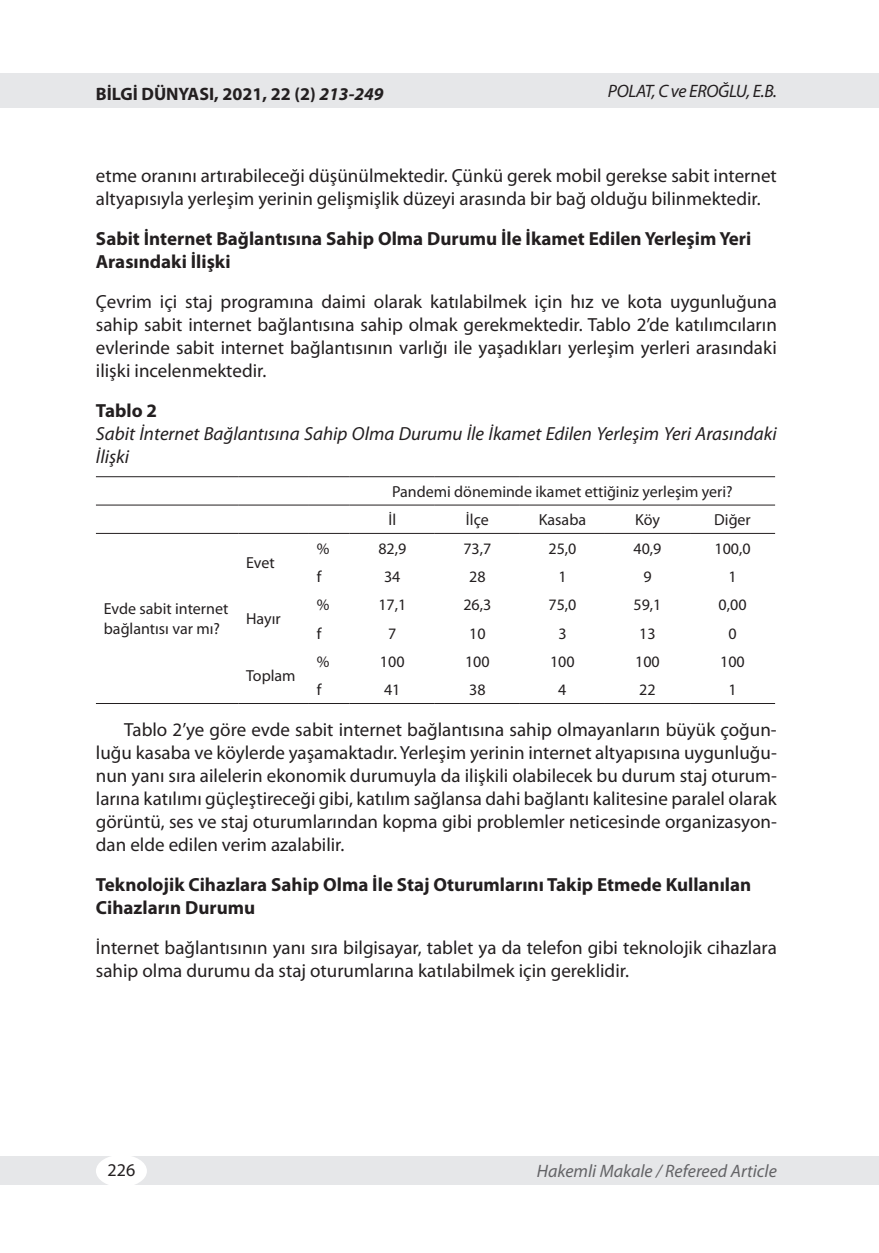
<style>
.page{position:relative;width:879px;height:1253px;background:#fff}
.page>*{position:absolute;margin:0;border:0;box-sizing:border-box;transform-origin:0 0}
.t1{font:19px/23px "Myriad Pro";color:#231f20}
.t2{font:700 19px/23px "Myriad Pro";color:#231f20}
.t3{font:italic 19px/23px "Myriad Pro";color:#231f20}
.t4{font:700 18px "Myriad Pro";color:#231f20}
.t5{font:italic 18px "Myriad Pro";color:#636366}
.t6{font:italic 18px "Myriad Pro";letter-spacing:-.02em;color:#231f20}
.t7{font:18px "Myriad Pro";color:#231f20}
.t8{font:16px/28.4px "Myriad Pro";color:#231f20}
.s1{font-style:italic}
</style>
<div class="page">
<div style="left:0;top:74px;width:879px;height:34px;background:#e6e7e9"></div>
<div style="left:0;top:1156px;width:879px;height:28px;background:#e6e7e9"></div>
<div style="left:96px;top:1155px;width:51px;height:32px;background:#fff;border-radius:50%"></div>
<hr style="left:96px;top:476px;width:142px;height:1px;background:#231f20">
<hr style="left:238px;top:476px;width:71px;height:1px;background:#231f20">
<hr style="left:309px;top:476px;width:41px;height:1px;background:#231f20">
<hr style="left:350px;top:476px;width:85px;height:1px;background:#231f20">
<hr style="left:435px;top:476px;width:85px;height:1px;background:#231f20">
<hr style="left:520px;top:476px;width:85px;height:1px;background:#231f20">
<hr style="left:605px;top:476px;width:85px;height:1px;background:#231f20">
<hr style="left:690px;top:476px;width:85px;height:1px;background:#231f20">
<hr style="left:96px;top:505px;width:142px;height:1px;background:#231f20">
<hr style="left:238px;top:505px;width:71px;height:1px;background:#231f20">
<hr style="left:309px;top:505px;width:41px;height:1px;background:#231f20">
<hr style="left:350px;top:505px;width:85px;height:1px;background:#231f20">
<hr style="left:435px;top:505px;width:85px;height:1px;background:#231f20">
<hr style="left:520px;top:505px;width:85px;height:1px;background:#231f20">
<hr style="left:605px;top:505px;width:85px;height:1px;background:#231f20">
<hr style="left:690px;top:505px;width:85px;height:1px;background:#231f20">
<hr style="left:96px;top:533px;width:142px;height:1px;background:#231f20">
<hr style="left:238px;top:533px;width:71px;height:1px;background:#231f20">
<hr style="left:309px;top:533px;width:41px;height:1px;background:#231f20">
<hr style="left:350px;top:533px;width:85px;height:1px;background:#231f20">
<hr style="left:435px;top:533px;width:85px;height:1px;background:#231f20">
<hr style="left:520px;top:533px;width:85px;height:1px;background:#231f20">
<hr style="left:605px;top:533px;width:85px;height:1px;background:#231f20">
<hr style="left:690px;top:533px;width:85px;height:1px;background:#231f20">
<hr style="left:96px;top:703px;width:142px;height:1px;background:#231f20">
<hr style="left:238px;top:703px;width:71px;height:1px;background:#231f20">
<hr style="left:309px;top:703px;width:41px;height:1px;background:#231f20">
<hr style="left:350px;top:703px;width:85px;height:1px;background:#231f20">
<hr style="left:435px;top:703px;width:85px;height:1px;background:#231f20">
<hr style="left:520px;top:703px;width:85px;height:1px;background:#231f20">
<hr style="left:605px;top:703px;width:85px;height:1px;background:#231f20">
<hr style="left:690px;top:703px;width:85px;height:1px;background:#231f20">
<p class="t4" style="left:96px;top:82px;width:289px">BİLGİ DÜNYASI, 2021, 22 (2) <span class="s1">213-249</span></p>
<p class="t6" style="left:608px;top:80px;width:170px">POLAT, C ve EROĞLU, E.B.</p>
<p class="t1" style="left:96px;top:163px;width:682px">etme oranını artırabileceği düşünülmektedir. Çünkü gerek mobil gerekse sabit internet altyapısıyla yerleşim yerinin gelişmişlik düzeyi arasında bir bağ olduğu bilinmektedir.</p>
<p class="t2" style="left:96px;top:226px;width:657px">Sabit İnternet Bağlantısına Sahip Olma Durumu İle İkamet Edilen Yerleşim Yeri<br>Arasındaki İlişki</p>
<p class="t1" style="left:96px;top:289px;width:682px;text-align:justify">Çevrim içi staj programına daimi olarak katılabilmek için hız ve kota uygunluğuna sahip sabit internet bağlantısına sahip olmak gerekmektedir. Tablo 2’de katılımcıların evlerinde sabit internet bağlantısının varlığı ile yaşadıkları yerleşim yerleri arasındaki ilişki incelenmektedir.</p>
<p class="t2" style="left:96px;top:398px;width:63px">Tablo 2</p>
<p class="t3" style="left:96px;top:421px;width:682px">Sabit İnternet Bağlantısına Sahip Olma Durumu İle İkamet Edilen Yerleşim Yeri Arasındaki<br>İlişki</p>
<p class="t8" style="left:388px;top:477px;width:346px">Pandemi döneminde ikamet ettiğiniz yerleşim yeri?<br>İl</p>
<p class="t8" style="left:466px;top:505px;width:24px">İlçe</p>
<p class="t8" style="left:539px;top:505px;width:49px">Kasaba</p>
<p class="t8" style="left:635px;top:505px;width:26px">Köy</p>
<p class="t8" style="left:714px;top:505px;width:38px">Diğer</p>
<p class="t8" style="left:104px;top:599px;width:126px;line-height:20px">Evde sabit internet bağlantısı var mı?</p>
<p class="t8" style="left:246px;top:548px;width:30px">Evet</p>
<p class="t8" style="left:246px;top:605px;width:36px">Hayır</p>
<p class="t8" style="left:317px;top:534px;width:14px">%</p>
<p class="t8" style="left:378px;top:534px;width:29px">82,9</p>
<p class="t8" style="left:463px;top:534px;width:29px">73,7</p>
<p class="t8" style="left:548px;top:534px;width:29px">25,0</p>
<p class="t8" style="left:633px;top:534px;width:29px">40,9</p>
<p class="t8" style="left:714px;top:534px;width:38px">100,0</p>
<p class="t8" style="left:317px;top:562px;width:6px">f</p>
<p class="t8" style="left:384px;top:562px;width:18px">34</p>
<p class="t8" style="left:469px;top:562px;width:18px">28</p>
<p class="t8" style="left:558px;top:562px;width:10px">1</p>
<p class="t8" style="left:643px;top:562px;width:10px">9</p>
<p class="t8" style="left:728px;top:562px;width:10px">1</p>
<p class="t8" style="left:317px;top:590px;width:14px">%</p>
<p class="t8" style="left:378px;top:590px;width:29px">17,1</p>
<p class="t8" style="left:463px;top:590px;width:29px">26,3</p>
<p class="t8" style="left:548px;top:590px;width:29px">75,0</p>
<p class="t8" style="left:633px;top:590px;width:29px">59,1</p>
<p class="t8" style="left:718px;top:590px;width:29px">0,00</p>
<p class="t8" style="left:317px;top:619px;width:6px">f</p>
<p class="t8" style="left:388px;top:619px;width:10px">7</p>
<p class="t8" style="left:469px;top:619px;width:18px">10</p>
<p class="t8" style="left:558px;top:619px;width:10px">3</p>
<p class="t8" style="left:639px;top:619px;width:18px">13</p>
<p class="t8" style="left:728px;top:619px;width:10px">0</p>
<p class="t8" style="left:317px;top:647px;width:14px">%</p>
<p class="t8" style="left:380px;top:647px;width:26px">100</p>
<p class="t8" style="left:465px;top:647px;width:26px">100</p>
<p class="t8" style="left:550px;top:647px;width:26px">100</p>
<p class="t8" style="left:635px;top:647px;width:26px">100</p>
<p class="t8" style="left:720px;top:647px;width:26px">100</p>
<p class="t8" style="left:317px;top:675px;width:6px">f</p>
<p class="t8" style="left:384px;top:675px;width:18px">41</p>
<p class="t8" style="left:469px;top:675px;width:18px">38</p>
<p class="t8" style="left:558px;top:675px;width:10px">4</p>
<p class="t8" style="left:639px;top:675px;width:18px">22</p>
<p class="t8" style="left:728px;top:675px;width:10px">1</p>
<p class="t1" style="left:96px;top:718px;width:682px;text-align:justify;text-indent:28px">Tablo 2’ye göre evde sabit internet bağlantısına sahip olmayanların büyük çoğun&shy;luğu kasaba ve köylerde yaşamaktadır. Yerleşim yerinin internet altyapısına uygunluğu&shy;nun yanı sıra ailelerin ekonomik durumuyla da ilişkili olabilecek bu durum staj oturum&shy;larına katılımı güçleştireceği gibi, katılım sağlansa dahi bağlantı kalitesine paralel olarak görüntü, ses ve staj oturumlarından kopma gibi problemler neticesinde organizasyon&shy;dan elde edilen verim azalabilir.</p>
<p class="t2" style="left:96px;top:873px;width:657px">Teknolojik Cihazlara Sahip Olma İle Staj Oturumlarını Takip Etmede Kullanılan<br>Cihazların Durumu</p>
<p class="t1" style="left:96px;top:936px;width:682px">İnternet bağlantısının yanı sıra bilgisayar, tablet ya da telefon gibi teknolojik cihazlara sahip olma durumu da staj oturumlarına katılabilmek için gereklidir.</p>
<p class="t8" style="left:246px;top:661px;width:51px">Toplam</p>
<p class="t7" style="left:108px;top:1159px;width:29px">226</p>
<p class="t5" style="left:537px;top:1160px;width:241px">Hakemli Makale / Refereed Article</p>
</div>
